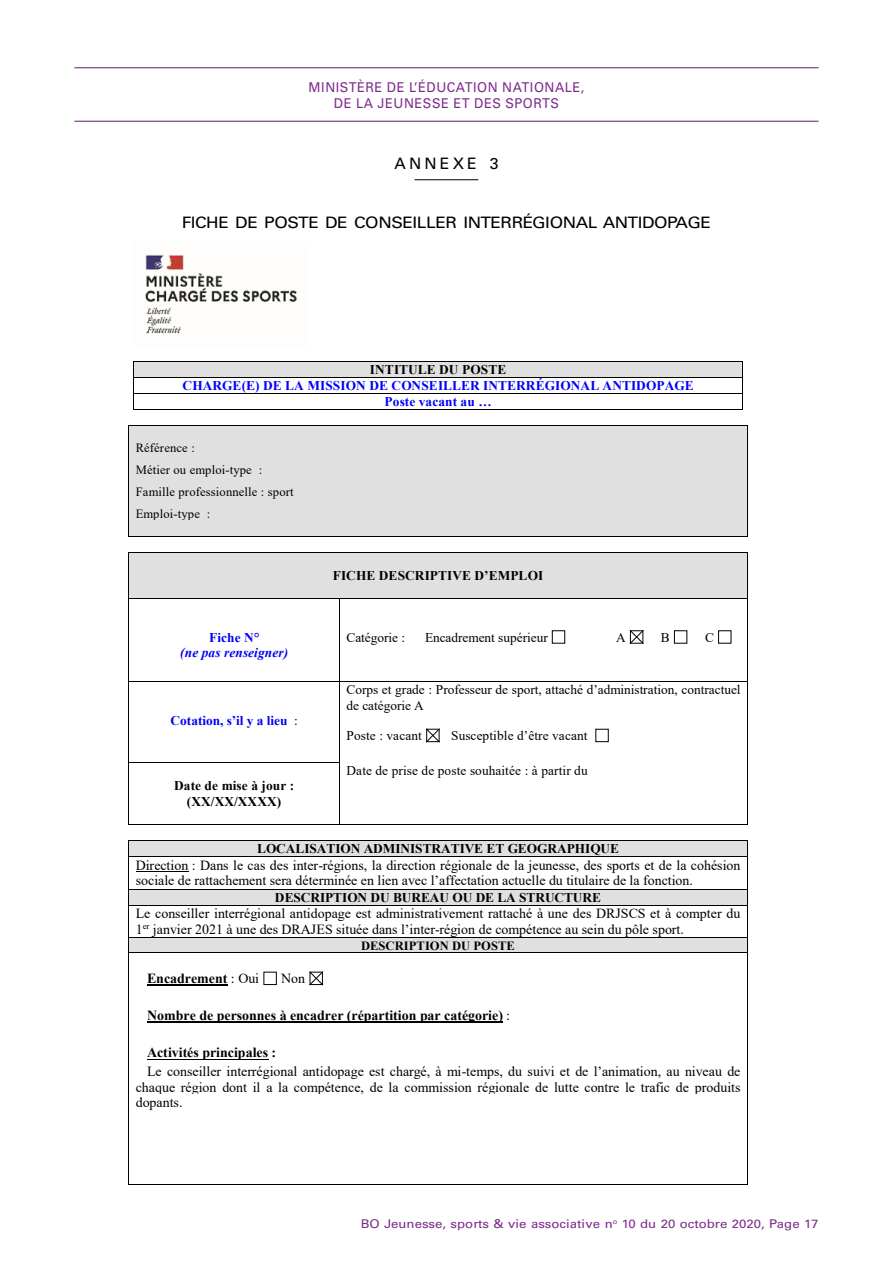
<style>
.page{position:relative;width:893px;height:1263px;background:#fff}
.page>*{position:absolute;margin:0;border:0;box-sizing:border-box;transform-origin:0 0}
._04_annexe_intitule{font:15.75px "Univers LT Std";letter-spacing:-.025em;color:#000;scale:1.1 1}
._04_annexe{font:15.75px "Univers LT Std";letter-spacing:.2em;color:#000}
.t1{font:13.95px/15.9px "Times New Roman";color:#000}
.t2{font:700 13.95px "Times New Roman";color:#000}
.t3{font:13.5px/16.2px "Univers LT Std";letter-spacing:.04em;color:#7d2b8b;text-align:center;scale:.95 1}
.t4{font:13.35px/15.3px "Times New Roman";color:#000}
.t5{font:700 13.35px/15.3px "Times New Roman";letter-spacing:-.005em;color:#000;text-align:center}
.t6{font:700 13.35px/15.9px "Times New Roman";letter-spacing:.005em;color:#0200fa;text-align:center}
.t7{font:italic 700 13.35px/15.1px "Times New Roman";letter-spacing:.01em;color:#0200fa;text-align:center}
.t8{font:12.6px/21.9px "Times New Roman";letter-spacing:.01em;color:#000}
.t9{font:700 12.6px "Times New Roman";color:#000}
.t10{font:12px "Univers LT Std";color:#7d2b8b;scale:1.1 1}
.s1{color:#000}
.s2{font-style:normal}
.s3{font-weight:400;color:#000}
.s4{font-weight:400}
.s5{font-weight:700}
</style>
<div class="page">
<hr style="left:74px;top:67px;width:745px;height:1px;background:#7d2b8b">
<hr style="left:74px;top:121px;width:745px;height:1px;background:#7d2b8b">
<div style="left:134px;top:362px;width:608px;height:15px;background:#e0e0e0"></div>
<hr style="left:134px;top:361px;width:608px;height:1px;background:#000">
<hr style="left:134px;top:377px;width:608px;height:1px;background:#000">
<hr style="left:134px;top:393px;width:608px;height:1px;background:#000">
<svg style="left:133px;top:361px;width:1px;height:49px"></svg>
<hr style="left:134px;top:409px;width:608px;height:1px;background:#000">
<svg style="left:742px;top:361px;width:1px;height:49px"></svg>
<div style="left:129px;top:425px;width:618px;height:111px;background:#e0e0e0"></div>
<hr style="left:129px;top:425px;width:618px;height:1px;background:#000">
<hr style="left:129px;top:425px;width:1px;height:111px;background:#000">
<hr style="left:129px;top:536px;width:618px;height:1px;background:#000">
<hr style="left:747px;top:425px;width:1px;height:111px;background:#000">
<div style="left:129px;top:552px;width:618px;height:46px;background:#e0e0e0"></div>
<hr style="left:129px;top:552px;width:618px;height:1px;background:#000">
<hr style="left:129px;top:552px;width:1px;height:46px;background:#000">
<hr style="left:747px;top:552px;width:1px;height:46px;background:#000">
<div style="left:552px;top:630px;width:13px;height:14px;border:1px solid #000"></div>
<svg style="left:629px;top:630px;width:15px;height:14px"></svg>
<div style="left:674px;top:630px;width:13px;height:14px;border:1px solid #000"></div>
<hr style="left:129px;top:598px;width:210px;height:1px;background:#000">
<hr style="left:340px;top:598px;width:407px;height:1px;background:#000">
<hr style="left:129px;top:599px;width:1px;height:82px;background:#000">
<hr style="left:339px;top:599px;width:1px;height:82px;background:#000">
<hr style="left:747px;top:599px;width:1px;height:82px;background:#000">
<svg style="left:426px;top:728px;width:14px;height:15px"></svg>
<div style="left:595px;top:729px;width:14px;height:13px;border:1px solid #000"></div>
<hr style="left:129px;top:681px;width:210px;height:1px;background:#000">
<hr style="left:340px;top:681px;width:407px;height:1px;background:#000">
<hr style="left:129px;top:682px;width:1px;height:80px;background:#000">
<hr style="left:339px;top:682px;width:1px;height:80px;background:#000">
<hr style="left:747px;top:682px;width:1px;height:80px;background:#000">
<hr style="left:129px;top:762px;width:210px;height:1px;background:#000">
<hr style="left:129px;top:763px;width:1px;height:61px;background:#000">
<hr style="left:129px;top:824px;width:210px;height:1px;background:#000">
<hr style="left:339px;top:763px;width:1px;height:61px;background:#000">
<hr style="left:340px;top:824px;width:407px;height:1px;background:#000">
<hr style="left:747px;top:763px;width:1px;height:61px;background:#000">
<div style="left:129px;top:841px;width:618px;height:15px;background:#e0e0e0"></div>
<hr style="left:129px;top:840px;width:618px;height:1px;background:#000">
<hr style="left:136px;top:871px;width:52px;height:1px;background:#000">
<hr style="left:129px;top:856px;width:618px;height:1px;background:#000">
<svg style="left:747px;top:840px;width:1px;height:17px"></svg>
<hr style="left:129px;top:857px;width:1px;height:32px;background:#000">
<hr style="left:747px;top:857px;width:1px;height:32px;background:#000">
<div style="left:136px;top:889px;width:604px;height:16px;background:#e0e0e0"></div>
<hr style="left:129px;top:889px;width:618px;height:1px;background:#000">
<svg style="left:129px;top:890px;width:1px;height:15px"></svg>
<hr style="left:129px;top:905px;width:618px;height:1px;background:#000">
<svg style="left:747px;top:889px;width:1px;height:16px"></svg>
<hr style="left:129px;top:905px;width:1px;height:32px;background:#000">
<hr style="left:747px;top:905px;width:1px;height:32px;background:#000">
<div style="left:129px;top:938px;width:618px;height:14px;background:#e0e0e0"></div>
<hr style="left:129px;top:937px;width:618px;height:1px;background:#000">
<div style="left:263px;top:972px;width:14px;height:13px;border:1px solid #000"></div>
<svg style="left:309px;top:971px;width:14px;height:14px"></svg>
<hr style="left:147px;top:984px;width:81px;height:2px;background:#000">
<hr style="left:147px;top:1021px;width:356px;height:2px;background:#000">
<hr style="left:147px;top:1059px;width:121px;height:1px;background:#000">
<hr style="left:129px;top:952px;width:618px;height:1px;background:#000">
<svg style="left:747px;top:937px;width:1px;height:16px"></svg>
<hr style="left:129px;top:953px;width:1px;height:231px;background:#000">
<hr style="left:129px;top:1184px;width:618px;height:1px;background:#000">
<hr style="left:747px;top:953px;width:1px;height:231px;background:#000">
<img style="left:145px;top:255px;width:152px;height:79px">
<hr style="left:415px;top:179px;width:63px;height:1px;background:#000">
<p class="t3" style="left:309px;top:79px;width:292px">MINISTÈRE DE L’ÉDUCATION NATIONALE,<br>DE LA JEUNESSE ET DES SPORTS</p>
<p class="_04_annexe" style="left:395px;top:154px;width:105px">ANNEXE 3</p>
<p class="_04_annexe_intitule" style="left:182px;top:213px;width:483px">FICHE DE POSTE DE CONSEILLER INTERRÉGIONAL ANTIDOPAGE</p>
<p class="t6" style="left:183px;top:361px;width:513px"><span class="s1">INTITULE DU POSTE<br></span>CHARGE(E) DE LA MISSION DE CONSEILLER INTERRÉGIONAL ANTIDOPAGE<br>Poste vacant au …</p>
<p class="t8" style="left:136px;top:437px;width:159px">Référence :<br>Métier ou emploi-type :<br>Famille professionnelle : sport<br>Emploi-type :</p>
<p class="t5" style="left:333px;top:567px;width:212px">FICHE DESCRIPTIVE D’EMPLOI</p>
<p class="t7" style="left:180px;top:629px;width:109px"><span class="s2">Fiche N°<br></span>(ne pas renseigner)</p>
<p class="t4" style="left:346px;top:629px;width:60px">Catégorie :</p>
<p class="t4" style="left:425px;top:629px;width:124px">Encadrement supérieur</p>
<p class="t4" style="left:616px;top:629px;width:11px">A</p>
<p class="t4" style="left:661px;top:629px;width:10px">B</p>
<p class="t4" style="left:705px;top:629px;width:10px">C</p>
<p class="t6" style="left:171px;top:712px;width:129px">Cotation, s’il y a lieu <span class="s3">:</span></p>
<p class="t5" style="left:174px;top:778px;width:122px">Date de mise à jour : (XX/XX/XXXX)</p>
<p class="t4" style="left:346px;top:682px;width:396px">Corps et grade : Professeur de sport, attaché d’administration, contractuel de catégorie A</p>
<p class="t4" style="left:346px;top:727px;width:77px">Poste : vacant</p>
<p class="t4" style="left:451px;top:727px;width:138px">Susceptible d’être vacant</p>
<p class="t4" style="left:346px;top:762px;width:243px">Date de prise de poste souhaitée : à partir du</p>
<p class="t5" style="left:257px;top:841px;width:363px">LOCALISATION ADMINISTRATIVE ET GEOGRAPHIQUE</p>
<p class="t1" style="left:136px;top:856px;width:606px">Direction : Dans le cas des inter-régions, la direction régionale de la jeunesse, des sports et de la cohésion sociale de rattachement sera déterminée en lien avec l’affectation actuelle du titulaire de la fonction.</p>
<p class="t5" style="left:275px;top:889px;width:328px">DESCRIPTION DU BUREAU OU DE LA STRUCTURE</p>
<p class="t1" style="left:136px;top:905px;width:606px">Le conseiller interrégional antidopage est administrativement rattaché à une des DRJSCS et à compter du<br>1<sup>er</sup> janvier 2021 à une des DRAJES située dans l’inter-région de compétence au sein du pôle sport.</p>
<p class="t9" style="left:361px;top:936px;width:155px">DESCRIPTION DU POSTE</p>
<p class="t2" style="left:147px;top:968px;width:114px">Encadrement <span class="s4">: Oui</span></p>
<p class="t1" style="left:281px;top:970px;width:25px">Non</p>
<p class="t2" style="left:147px;top:1005px;width:365px">Nombre de personnes à encadrer (répartition par catégorie) <span class="s4">:</span></p>
<p class="t1" style="left:147px;top:1043px;width:595px;line-height:18.1px"><span class="s5">Activités principales :<br></span>Le conseiller interrégional antidopage est chargé, à mi-temps, du suivi et de l’animation, au niveau de</p>
<p class="t1" style="left:136px;top:1078px;width:606px">chaque région dont il a la compétence, de la commission régionale de lutte contre le trafic de produits dopants.</p>
<p class="t10" style="left:361px;top:1216px;width:418px">BO Jeunesse, sports &amp; vie associative n<sup>o</sup> 10 du 20 octobre 2020, Page 17</p>
</div>
